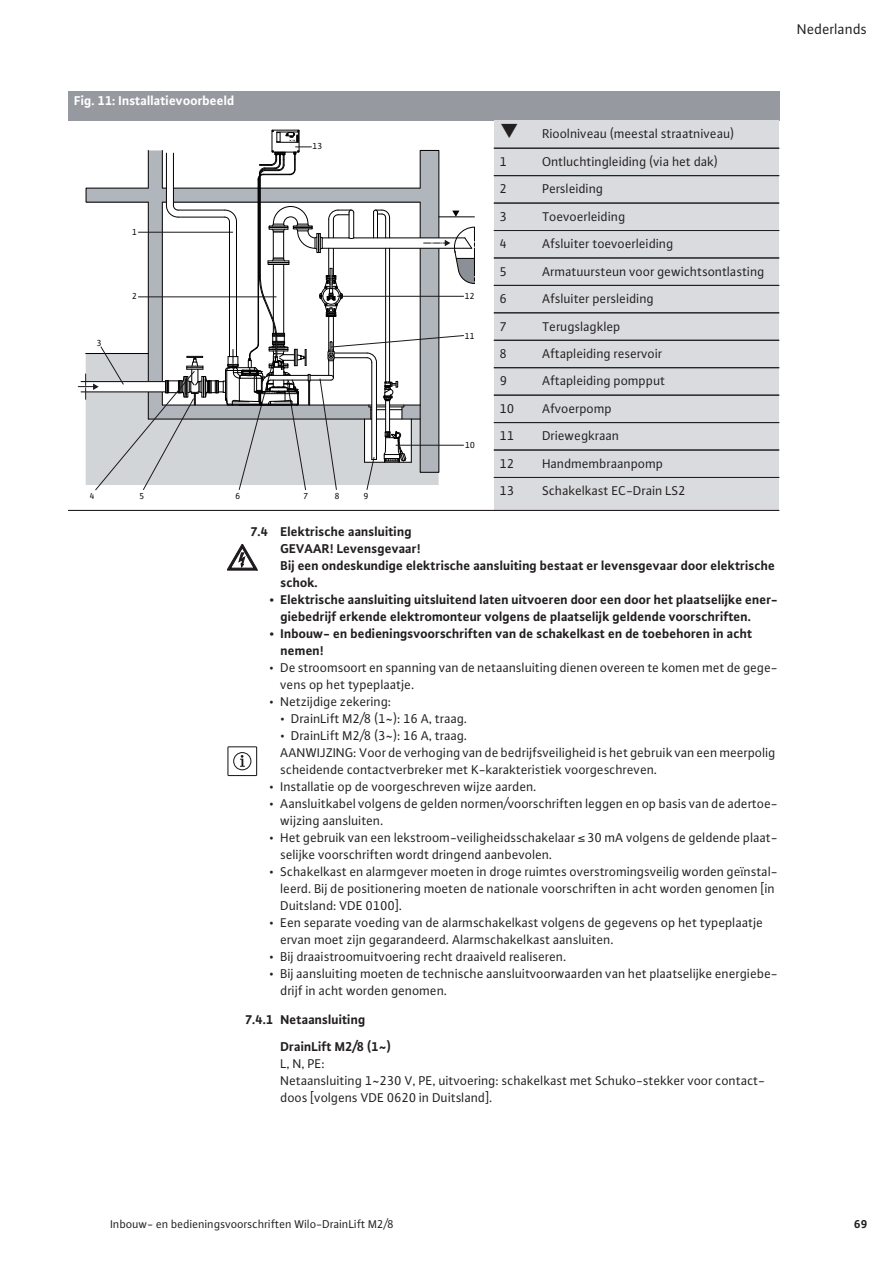
<style>
.page{position:relative;width:893px;height:1263px;background:#fff}
.page>*{position:absolute;margin:0;border:0;box-sizing:border-box;transform-origin:0 0}
.t1{font:15px "WILO Plus FM";color:#231f20}
.t2{font:13.5px/17px "WILO Plus FM";color:#231f20}
.t3{font:700 13.5px/16.8px "WILO Plus FM";color:#231f20}
.t4{font:700 13.5px "WILO Plus FM";color:#fff}
.t5{font:12px "WILO Plus FM";color:#231f20}
.t6{font:700 12px "WILO Plus FM";color:#231f20}
.t7{font:9.3px "WILO Plus TF";color:#07030c}
</style>
<div class="page">
<div style="left:68px;top:91px;width:426px;height:30px;background:#969aa0"></div>
<div style="left:494px;top:91px;width:285px;height:30px;background:#969aa0"></div>
<div style="left:494px;top:121px;width:42px;height:27px;background:#d9dbde"></div>
<div style="left:536px;top:121px;width:243px;height:27px;background:#d9dbde"></div>
<div style="left:494px;top:148px;width:42px;height:28px;background:#d9dbde"></div>
<div style="left:536px;top:148px;width:243px;height:28px;background:#d9dbde"></div>
<div style="left:494px;top:176px;width:42px;height:27px;background:#d9dbde"></div>
<div style="left:536px;top:176px;width:243px;height:27px;background:#d9dbde"></div>
<div style="left:494px;top:203px;width:42px;height:28px;background:#d9dbde"></div>
<div style="left:536px;top:203px;width:243px;height:28px;background:#d9dbde"></div>
<div style="left:494px;top:231px;width:42px;height:27px;background:#d9dbde"></div>
<div style="left:536px;top:231px;width:243px;height:27px;background:#d9dbde"></div>
<div style="left:494px;top:258px;width:42px;height:27px;background:#d9dbde"></div>
<div style="left:536px;top:258px;width:243px;height:27px;background:#d9dbde"></div>
<div style="left:494px;top:285px;width:42px;height:28px;background:#d9dbde"></div>
<div style="left:536px;top:285px;width:243px;height:28px;background:#d9dbde"></div>
<div style="left:494px;top:313px;width:42px;height:27px;background:#d9dbde"></div>
<div style="left:536px;top:313px;width:243px;height:27px;background:#d9dbde"></div>
<div style="left:494px;top:340px;width:42px;height:28px;background:#d9dbde"></div>
<div style="left:536px;top:340px;width:243px;height:28px;background:#d9dbde"></div>
<div style="left:494px;top:368px;width:42px;height:27px;background:#d9dbde"></div>
<div style="left:536px;top:368px;width:243px;height:27px;background:#d9dbde"></div>
<div style="left:494px;top:395px;width:42px;height:28px;background:#d9dbde"></div>
<div style="left:536px;top:395px;width:243px;height:28px;background:#d9dbde"></div>
<div style="left:494px;top:423px;width:42px;height:27px;background:#d9dbde"></div>
<div style="left:536px;top:423px;width:243px;height:27px;background:#d9dbde"></div>
<div style="left:494px;top:450px;width:42px;height:27px;background:#d9dbde"></div>
<div style="left:536px;top:450px;width:243px;height:27px;background:#d9dbde"></div>
<div style="left:494px;top:477px;width:42px;height:33px;background:#d9dbde"></div>
<div style="left:536px;top:477px;width:243px;height:33px;background:#d9dbde"></div>
<hr style="left:494px;top:148px;width:285px;height:1px;background:#231f20">
<hr style="left:494px;top:175px;width:285px;height:1px;background:#231f20">
<hr style="left:494px;top:203px;width:285px;height:1px;background:#231f20">
<hr style="left:494px;top:230px;width:285px;height:1px;background:#231f20">
<hr style="left:494px;top:258px;width:285px;height:1px;background:#231f20">
<hr style="left:494px;top:285px;width:285px;height:1px;background:#231f20">
<hr style="left:494px;top:313px;width:285px;height:1px;background:#231f20">
<hr style="left:494px;top:340px;width:285px;height:1px;background:#231f20">
<hr style="left:494px;top:367px;width:285px;height:1px;background:#231f20">
<hr style="left:494px;top:395px;width:285px;height:1px;background:#231f20">
<hr style="left:494px;top:422px;width:285px;height:1px;background:#231f20">
<hr style="left:494px;top:450px;width:285px;height:1px;background:#231f20">
<hr style="left:494px;top:477px;width:285px;height:1px;background:#231f20">
<hr style="left:68px;top:510px;width:426px;height:1px;background:#231f20">
<hr style="left:494px;top:510px;width:285px;height:1px;background:#231f20">
<svg style="left:78px;top:130px;width:397px;height:361px"></svg>
<svg style="left:227px;top:544px;width:30px;height:26px"></svg>
<svg style="left:227px;top:746px;width:30px;height:30px"></svg>
<p class="t1" style="left:797px;top:24px;width:72px">Nederlands</p>
<p class="t4" style="left:74px;top:95px;width:162px">Fig. 11: Installatievoorbeeld</p>
<p class="t7" style="left:132px;top:226px;width:6px">1</p>
<p class="t7" style="left:97px;top:337px;width:6px">3</p>
<p class="t7" style="left:132px;top:291px;width:6px">2</p>
<p class="t7" style="left:313px;top:141px;width:11px">13</p>
<p class="t7" style="left:90px;top:490px;width:6px">4</p>
<p class="t7" style="left:140px;top:490px;width:6px">5</p>
<p class="t7" style="left:235px;top:490px;width:6px">6</p>
<p class="t7" style="left:303px;top:490px;width:6px">7</p>
<p class="t7" style="left:335px;top:490px;width:6px">8</p>
<p class="t7" style="left:364px;top:490px;width:6px">9</p>
<p class="t7" style="left:465px;top:291px;width:11px">12</p>
<p class="t7" style="left:465px;top:330px;width:11px">11</p>
<p class="t7" style="left:465px;top:440px;width:11px">10</p>
<p class="t2" style="left:542px;top:127px;width:194px">Rioolniveau (meestal straatniveau)</p>
<p class="t2" style="left:500px;top:154px;width:9px">1</p>
<p class="t2" style="left:542px;top:154px;width:177px">Ontluchtingleiding (via het dak)</p>
<p class="t2" style="left:500px;top:182px;width:9px">2</p>
<p class="t2" style="left:542px;top:182px;width:62px">Persleiding</p>
<p class="t2" style="left:500px;top:209px;width:9px">3</p>
<p class="t2" style="left:542px;top:209px;width:85px">Toevoerleiding</p>
<p class="t2" style="left:500px;top:236px;width:9px">4</p>
<p class="t2" style="left:542px;top:236px;width:133px">Afsluiter toevoerleiding</p>
<p class="t2" style="left:500px;top:264px;width:9px">5</p>
<p class="t2" style="left:542px;top:264px;width:224px">Armatuursteun voor gewichtsontlasting</p>
<p class="t2" style="left:500px;top:291px;width:9px">6</p>
<p class="t2" style="left:542px;top:291px;width:113px">Afsluiter persleiding</p>
<p class="t2" style="left:500px;top:319px;width:9px">7</p>
<p class="t2" style="left:542px;top:319px;width:80px">Terugslagklep</p>
<p class="t2" style="left:500px;top:346px;width:9px">8</p>
<p class="t2" style="left:542px;top:346px;width:122px">Aftapleiding reservoir</p>
<p class="t2" style="left:500px;top:374px;width:9px">9</p>
<p class="t2" style="left:542px;top:374px;width:125px">Aftapleiding pompput</p>
<p class="t2" style="left:500px;top:401px;width:16px">10</p>
<p class="t2" style="left:542px;top:401px;width:71px">Afvoerpomp</p>
<p class="t2" style="left:500px;top:428px;width:16px">11</p>
<p class="t2" style="left:542px;top:428px;width:79px">Driewegkraan</p>
<p class="t2" style="left:500px;top:456px;width:16px">12</p>
<p class="t2" style="left:542px;top:456px;width:123px">Handmembraanpomp</p>
<p class="t2" style="left:500px;top:483px;width:16px">13</p>
<p class="t2" style="left:542px;top:483px;width:145px">Schakelkast EC-Drain LS2</p>
<p class="t3" style="left:281px;top:525px;width:496px;text-indent:-30px">7.4 Elektrische aansluiting<br>GEVAAR! Levensgevaar!<br>Bij een ondeskundige elektrische aansluiting bestaat er levensgevaar door elektrische schok.</p>
<p class="t3" style="left:281px;top:592px;width:499px;text-indent:-11px">• Elektrische aansluiting uitsluitend laten uitvoeren door een door het plaatselijke ener&shy;giebedrijf erkende elektromonteur volgens de plaatselijk geldende voorschriften.</p>
<p class="t3" style="left:281px;top:626px;width:473px;text-indent:-11px">• Inbouw- en bedieningsvoorschriften van de schakelkast en de toebehoren in acht nemen!</p>
<p class="t2" style="left:281px;top:660px;width:499px;text-indent:-11px">• De stroomsoort en spanning van de netaansluiting dienen overeen te komen met de gege&shy;vens op het typeplaatje.</p>
<p class="t2" style="left:270px;top:694px;width:123px">• Netzijdige zekering:</p>
<p class="t2" style="left:281px;top:711px;width:188px">• DrainLift M2/8 (1~): 16 A, traag.</p>
<p class="t2" style="left:281px;top:728px;width:497px">• DrainLift M2/8 (3~): 16 A, traag.<br>AANWIJZING: Voor de verhoging van de bedrijfsveiligheid is het gebruik van een meerpolig scheidende contactverbreker met K-karakteristiek voorgeschreven.</p>
<p class="t2" style="left:270px;top:779px;width:268px">• Installatie op de voorgeschreven wijze aarden.</p>
<p class="t2" style="left:281px;top:796px;width:499px;text-indent:-11px">• Aansluitkabel volgens de gelden normen/voorschriften leggen en op basis van de adertoe&shy;wijzing aansluiten.</p>
<p class="t2" style="left:281px;top:830px;width:499px;text-indent:-11px">• Het gebruik van een lekstroom-veiligheidsschakelaar 30 mA volgens de geldende plaat&shy;selijke voorschriften wordt dringend aanbevolen.</p>
<p class="t2" style="left:281px;top:864px;width:499px;text-indent:-11px">• Schakelkast en alarmgever moeten in droge ruimtes overstromingsveilig worden geïnstal&shy;leerd. Bij de positionering moeten de nationale voorschriften in acht worden genomen [in<br>Duitsland: VDE 0100].</p>
<p class="t2" style="left:281px;top:915px;width:484px;text-indent:-11px">• Een separate voeding van de alarmschakelkast volgens de gegevens op het typeplaatje ervan moet zijn gegarandeerd. Alarmschakelkast aansluiten.</p>
<p class="t2" style="left:270px;top:949px;width:298px">• Bij draaistroomuitvoering recht draaiveld realiseren.</p>
<p class="t2" style="left:281px;top:966px;width:499px;text-indent:-11px">• Bij aansluiting moeten de technische aansluitvoorwaarden van het plaatselijke energiebe&shy;drijf in acht worden genomen.</p>
<p class="t3" style="left:281px;top:1007px;width:112px;line-height:27px;text-indent:-36px">7.4.1 Netaansluiting<br>DrainLift M2/8 (1~)</p>
<p class="t2" style="left:281px;top:1056px;width:486px">L, N, PE:<br>Netaansluiting 1~230 V, PE, uitvoering: schakelkast met Schuko-stekker voor contact&shy;doos [volgens VDE 0620 in Duitsland].</p>
<p class="t5" style="left:111px;top:1219px;width:285px">Inbouw- en bedieningsvoorschriften Wilo-DrainLift M2/8</p>
<p class="t6" style="left:854px;top:1219px;width:14px">69</p>
</div>
